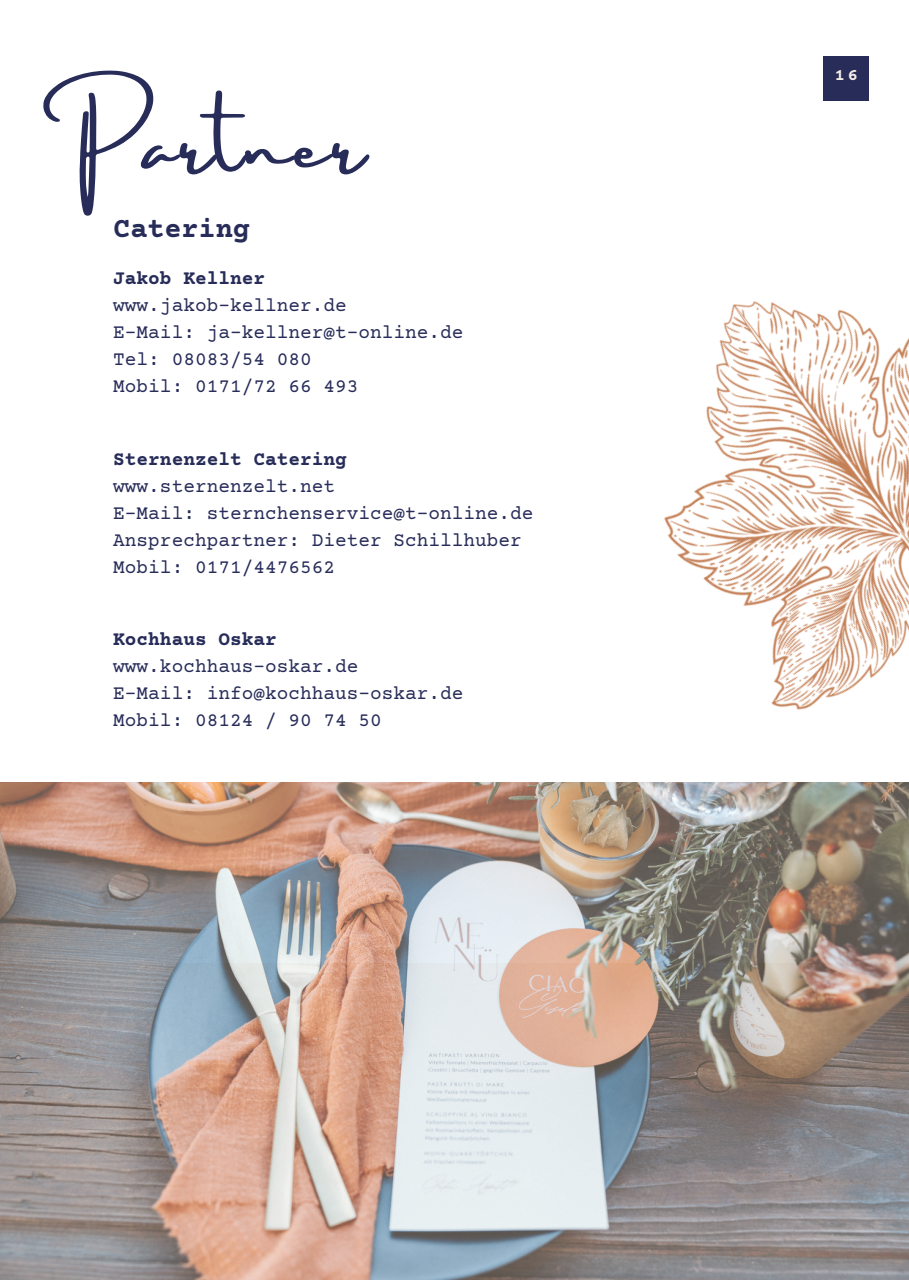
<style>
.page{position:relative;width:909px;height:1281px;background:#fff}
.page>*{position:absolute;margin:0;border:0;box-sizing:border-box;transform-origin:0 0}
.t1{font:76.8px "Amsterdam Three";letter-spacing:.04em;color:#272c59}
.t2{font:700 28.5px "Courier Prime";color:#272c59}
.t3{font:19.5px "Courier Prime";color:#272c59}
.t4{font:700 19.5px "Courier Prime";color:#272c59}
.t5{font:700 16.8px "Courier Prime";color:#f4eee7}
</style>
<div class="page">
<div style="left:824px;top:56px;width:45px;height:45px;background:#272c59"></div>
<img style="left:664px;top:301px;width:244px;height:409px">
<img style="left:0;top:782px;width:908px;height:496px">
<p class="t1" style="left:80px;top:102px;width:286px">Partner</p>
<p class="t5" style="left:835px;top:67px;width:24px">16</p>
<p class="t2" style="left:113px;top:215px;width:138px">Catering</p>
<p class="t4" style="left:113px;top:269px;width:153px">Jakob Kellner</p>
<p class="t3" style="left:113px;top:296px;width:235px">www.jakob-kellner.de</p>
<p class="t3" style="left:113px;top:323px;width:352px">E-Mail: ja-kellner@t-online.de</p>
<p class="t3" style="left:113px;top:350px;width:200px">Tel: 08083/54 080</p>
<p class="t3" style="left:113px;top:376px;width:247px">Mobil: 0171/72 66 493</p>
<p class="t4" style="left:113px;top:449px;width:235px">Sternenzelt Catering</p>
<p class="t3" style="left:113px;top:476px;width:223px">www.sternenzelt.net</p>
<p class="t3" style="left:113px;top:503px;width:422px">E-Mail: sternchenservice@t-online.de</p>
<p class="t3" style="left:113px;top:530px;width:410px">Ansprechpartner: Dieter Schillhuber</p>
<p class="t3" style="left:113px;top:557px;width:223px">Mobil: 0171/4476562</p>
<p class="t4" style="left:113px;top:630px;width:165px">Kochhaus Oskar</p>
<p class="t3" style="left:113px;top:657px;width:247px">www.kochhaus-oskar.de</p>
<p class="t3" style="left:113px;top:684px;width:352px">E-Mail: info@kochhaus-oskar.de</p>
<p class="t3" style="left:113px;top:711px;width:270px">Mobil: 08124 / 90 74 50</p>
</div>
